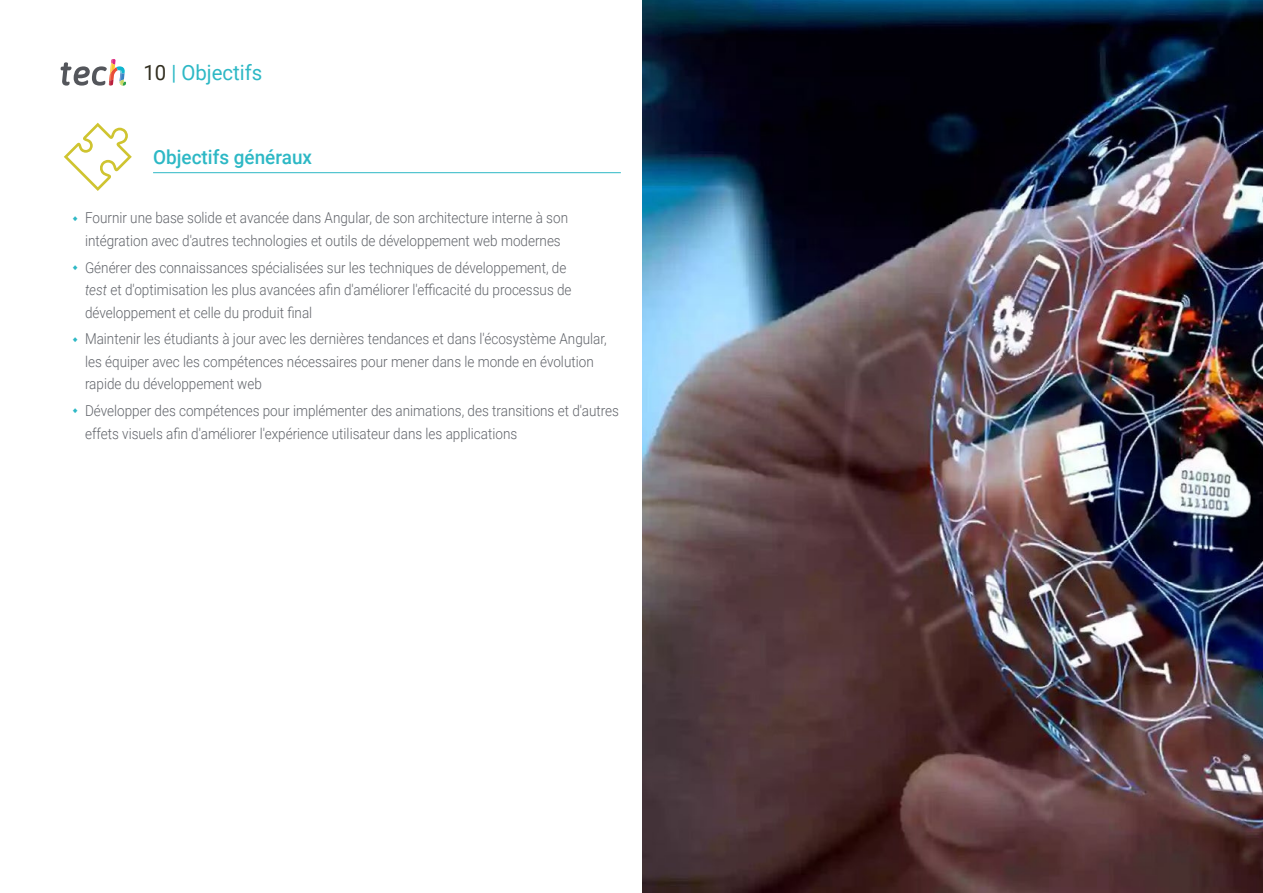
<style>
.page{position:relative;width:1263px;height:893px;background:#fff}
.page>*{position:absolute;margin:0;border:0;box-sizing:border-box;transform-origin:0 0}
.t1{font:21px "Roboto";color:#2db8c5}
.t2{font:500 19.5px "Roboto";color:#2db8c5}
.t3{font:300 15px/22.5px "Roboto";color:#61646a;scale:.9 1}
.s1{color:#312e20}
.s2{font-style:italic}
</style>
<div class="page">
<hr style="left:153px;top:172px;width:468px;height:1px;background:#2db8c5">
<svg style="left:64px;top:123px;width:68px;height:68px"></svg>
<img style="left:642px;top:0;width:621px;height:893px">
<svg style="left:61px;top:59px;width:65px;height:27px"></svg>
<h1 class="t1" style="left:144px;top:57px;width:120px"><span class="s1">10</span> | Objectifs</h1>
<h2 class="t2" style="left:153px;top:144px;width:160px">Objectifs généraux</h2>
<p class="t3" style="left:85px;top:206px;width:538px">Fournir une base solide et avancée dans Angular, de son architecture interne à son intégration avec d'autres technologies et outils de développement web modernes</p>
<p class="t3" style="left:85px;top:255px;width:542px">Générer des connaissances spécialisées sur les techniques de développement, de <span class="s2">test</span> et d'optimisation les plus avancées afin d'améliorer l'efficacité du processus de développement et celle du produit final</p>
<p class="t3" style="left:85px;top:327px;width:581px">Maintenir les étudiants à jour avec les dernières tendances et dans l'écosystème Angular, les équiper avec les compétences nécessaires pour mener dans le monde en évolution rapide du développement web</p>
<p class="t3" style="left:85px;top:399px;width:595px">Développer des compétences pour implémenter des animations, des transitions et d'autres effets visuels afin d'améliorer l'expérience utilisateur dans les applications</p>
</div>
